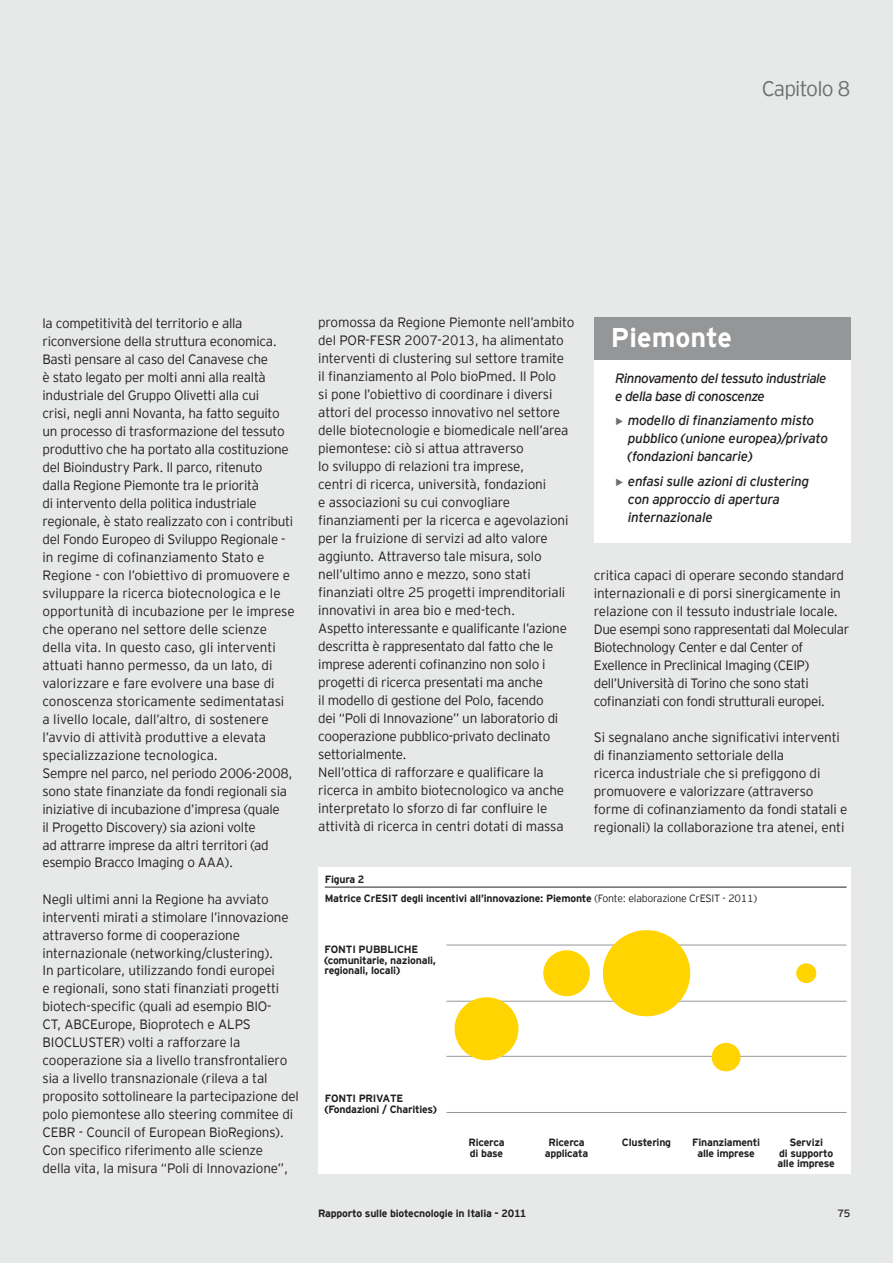
<style>
.page{position:relative;width:893px;height:1263px;background:#e7e8e8}
.page>*{position:absolute;margin:0;border:0;box-sizing:border-box;transform-origin:0 0}
.t1{font:700 27px "EY Interstate";color:#fff}
.t2{font:300 21px "EY Interstate";letter-spacing:-.04em;color:#6d6f71}
.t3{font:300 13.5px/18px "EY Interstate";letter-spacing:-.015em;color:#231f20}
.t4{font:italic 13.5px/18px "EY Interstate";letter-spacing:-.02em;color:#231f20}
.t5{font:italic 13.5px/18px "EY Interstate";letter-spacing:-.04em;color:#231f20}
.t6{font:700 10.5px/10.5px "EY Interstate";letter-spacing:-.02em;color:#231f20}
.t7{font:10.5px "EY Interstate";color:#231f20}
.s1{font-size:18px;color:#6d6f71}
.s2{font-weight:300}
</style>
<div class="page">
<div style="left:594px;top:317px;width:256px;height:225px;background:#fff"></div>
<div style="left:318px;top:867px;width:532px;height:307px;background:#fff"></div>
<hr style="left:325px;top:887px;width:521px;height:1px;background:#231f20">
<hr style="left:446px;top:945px;width:400px;height:1px;background:#949698">
<hr style="left:446px;top:1056px;width:400px;height:1px;background:#949698">
<hr style="left:446px;top:1001px;width:400px;height:1px;background:#949698">
<hr style="left:446px;top:1112px;width:400px;height:1px;background:#949698">
<div style="left:543px;top:950px;width:47px;height:46px;background:#ffd400;border-radius:50%"></div>
<div style="left:455px;top:997px;width:63px;height:63px;background:#ffd400;border-radius:50%"></div>
<div style="left:603px;top:930px;width:87px;height:86px;background:#ffd400;border-radius:50%"></div>
<div style="left:796px;top:963px;width:20px;height:20px;background:#ffd400;border-radius:50%"></div>
<div style="left:712px;top:1043px;width:28px;height:28px;background:#ffd400;border-radius:50%"></div>
<div style="left:594px;top:317px;width:256px;height:42px;background:#949698"></div>
<h2 class="t2" style="left:762px;top:74px;width:90px">Capitolo 8</h2>
<p class="t3" style="left:43px;top:313px;width:254px">la competitività del territorio e alla riconversione della struttura economica.<br>Basti pensare al caso del Canavese che<br>è stato legato per molti anni alla realtà industriale del Gruppo Olivetti alla cui<br>crisi, negli anni Novanta, ha fatto seguito un processo di trasformazione del tessuto produttivo che ha portato alla costituzione del Bioindustry Park. Il parco, ritenuto<br>dalla Regione Piemonte tra le priorità<br>di intervento della politica industriale regionale, è stato realizzato con i contributi del Fondo Europeo di Sviluppo Regionale - in regime di cofinanziamento Stato e Regione - con l’obiettivo di promuovere e sviluppare la ricerca biotecnologica e le opportunità di incubazione per le imprese che operano nel settore delle scienze della vita. In questo caso, gli interventi attuati hanno permesso, da un lato, di valorizzare e fare evolvere una base di conoscenza storicamente sedimentatasi a livello locale, dall’altro, di sostenere l’avvio di attività produttive a elevata specializzazione tecnologica.<br>Sempre nel parco, nel periodo 2006-2008, sono state finanziate da fondi regionali sia iniziative di incubazione d’impresa (quale<br>il Progetto Discovery) sia azioni volte<br>ad attrarre imprese da altri territori (ad esempio Bracco Imaging o AAA).</p>
<p class="t3" style="left:43px;top:889px;width:258px">Negli ultimi anni la Regione ha avviato interventi mirati a stimolare l’innovazione attraverso forme di cooperazione internazionale (networking/clustering).<br>In particolare, utilizzando fondi europei<br>e regionali, sono stati finanziati progetti biotech-specific (quali ad esempio BIO-<br>CT, ABCEurope, Bioprotech e ALPS BIOCLUSTER) volti a rafforzare la cooperazione sia a livello transfrontaliero sia a livello transnazionale (rileva a tal proposito sottolineare la partecipazione del polo piemontese allo steering commitee di CEBR - Council of European BioRegions).<br>Con specifico riferimento alle scienze<br>della vita, la misura “Poli di Innovazione”,</p>
<p class="t3" style="left:318px;top:313px;width:258px">promossa da Regione Piemonte nell’ambito del POR-FESR 2007-2013, ha alimentato interventi di clustering sul settore tramite<br>il finanziamento al Polo bioPmed. Il Polo<br>si pone l’obiettivo di coordinare i diversi attori del processo innovativo nel settore delle biotecnologie e biomedicale nell’area piemontese: ciò si attua attraverso<br>lo sviluppo di relazioni tra imprese,<br>centri di ricerca, università, fondazioni<br>e associazioni su cui convogliare finanziamenti per la ricerca e agevolazioni per la fruizione di servizi ad alto valore aggiunto. Attraverso tale misura, solo nell’ultimo anno e mezzo, sono stati finanziati oltre 25 progetti imprenditoriali innovativi in area bio e med-tech.<br>Aspetto interessante e qualificante l’azione descritta è rappresentato dal fatto che le imprese aderenti cofinanzino non solo i progetti di ricerca presentati ma anche<br>il modello di gestione del Polo, facendo<br>dei “Poli di Innovazione” un laboratorio di cooperazione pubblico-privato declinato settorialmente.<br>Nell’ottica di rafforzare e qualificare la ricerca in ambito biotecnologico va anche interpretato lo sforzo di far confluire le attività di ricerca in centri dotati di massa</p>
<h1 class="t1" style="left:611px;top:318px;width:123px">Piemonte</h1>
<p class="t5" style="left:615px;top:368px;width:213px">Rinnovamento del tessuto industriale e della base di conoscenze</p>
<p class="t4" style="left:628px;top:411px;width:202px;text-indent:-13px"><span class="s1">•</span> modello di finanziamento misto pubblico (unione europea)/privato (fondazioni bancarie)</p>
<p class="t4" style="left:628px;top:471px;width:183px;text-indent:-13px"><span class="s1">•</span> enfasi sulle azioni di clustering con approccio di apertura internazionale</p>
<p class="t3" style="left:594px;top:565px;width:257px">critica capaci di operare secondo standard internazionali e di porsi sinergicamente in relazione con il tessuto industriale locale.<br>Due esempi sono rappresentati dal Molecular Biotechnology Center e dal Center of Exellence in Preclinical Imaging (CEIP) dell’Università di Torino che sono stati cofinanziati con fondi strutturali europei.</p>
<p class="t3" style="left:594px;top:727px;width:255px">Si segnalano anche significativi interventi di finanziamento settoriale della<br>ricerca industriale che si prefiggono di promuovere e valorizzare (attraverso forme di cofinanziamento da fondi statali e regionali) la collaborazione tra atenei, enti</p>
<p class="t6" style="left:325px;top:868px;width:434px;line-height:19.5px">Figura 2<br>Matrice CrESIT degli incentivi all’innovazione: Piemonte <span class="s2">(Fonte: elaborazione CrESIT - 2011)</span></p>
<p class="t6" style="left:325px;top:944px;width:113px">FONTI PUBBLICHE (comunitarie, nazionali, regionali, locali)</p>
<p class="t6" style="left:325px;top:1093px;width:113px">FONTI PRIVATE (Fondazioni / Charities)</p>
<p class="t6" style="left:468px;top:1137px;width:38px">Ricerca di base</p>
<p class="t6" style="left:545px;top:1137px;width:45px;text-align:center">Ricerca applicata</p>
<p class="t6" style="left:622px;top:1137px;width:51px">Clustering</p>
<p class="t6" style="left:692px;top:1137px;width:69px;text-align:center">Finanziamenti alle imprese</p>
<p class="t6" style="left:778px;top:1137px;width:59px;text-align:center">Servizi<br>di supporto alle imprese</p>
<p class="t6" style="left:318px;top:1208px;width:210px">Rapporto sulle biotecnologie in Italia - 2011</p>
<p class="t7" style="left:838px;top:1206px;width:14px">75</p>
</div>
